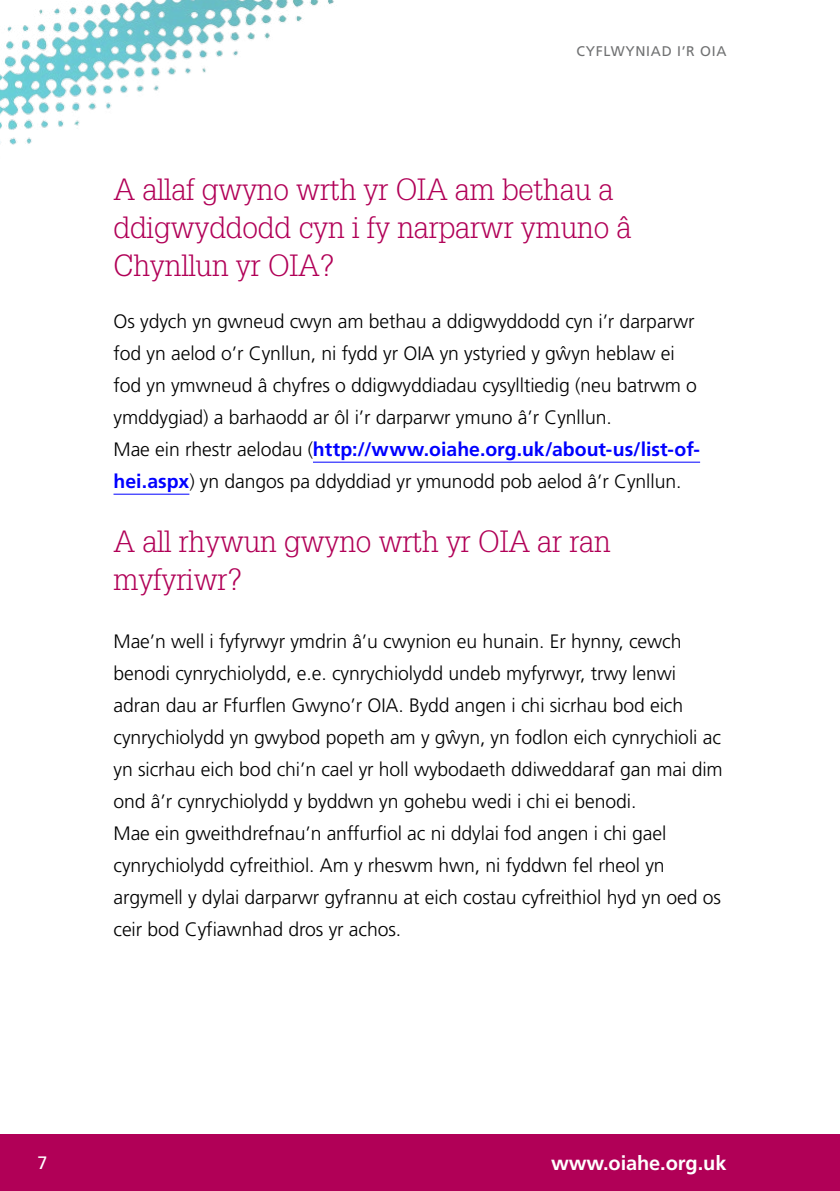
<style>
.page{position:relative;width:840px;height:1191px;background:#fff}
.page>*{position:absolute;margin:0;border:0;box-sizing:border-box;transform-origin:0 0}
.t1{font:300 30px/38px "Glypha";letter-spacing:-.005em;color:#b10057}
.t2{font:700 20px "Frutiger";letter-spacing:-.005em;color:#fff}
.t3{font:300 19.4px/32px "Frutiger";letter-spacing:-.005em;color:#000}
.t4{font:18px "Frutiger";color:#fff}
.t5{font:14px "Frutiger";letter-spacing:.05em;color:#707172}
.s1{font-weight:700;color:#00f}
</style>
<div class="page">
<img style="left:0;top:0;width:334px;height:145px">
<div style="left:0;top:1134px;width:839px;height:57px;background:#b10057"></div>
<hr style="left:313px;top:462px;width:386px;height:1px;background:#00f">
<hr style="left:113px;top:494px;width:76px;height:1px;background:#00f">
<p class="t5" style="left:576px;top:43px;width:151px">CYFLWYNIAD I’R OIA</p>
<h1 class="t1" style="left:113px;top:171px;width:519px">A allaf gwyno wrth yr OIA am bethau a ddigwyddodd cyn i fy narparwr ymuno â<br>Chynllun yr OIA?</h1>
<p class="t3" style="left:113px;top:306px;width:587px">Os ydych yn gwneud cwyn am bethau a ddigwyddodd cyn i’r darparwr fod yn aelod o’r Cynllun, ni fydd yr OIA yn ystyried y gwˆ yn heblaw ei fod yn ymwneud â chyfres o ddigwyddiadau cysylltiedig (neu batrwm o ymddygiad) a barhaodd ar ôl i’r darparwr ymuno â’r Cynllun.<br>Mae ein rhestr aelodau (<span class="s1">http://www.oiahe.org.uk/about-us/list-of&shy;hei.aspx</span>) yn dangos pa ddyddiad yr ymunodd pob aelod â’r Cynllun.</p>
<h1 class="t1" style="left:113px;top:523px;width:498px">A all rhywun gwyno wrth yr OIA ar ran myfyriwr?</h1>
<p class="t3" style="left:113px;top:626px;width:610px">Mae’n well i fyfyrwyr ymdrin â’u cwynion eu hunain. Er hynny, cewch benodi cynrychiolydd, e.e. cynrychiolydd undeb myfyrwyr, trwy lenwi adran dau ar Ffurflen Gwyno’r OIA. Bydd angen i chi sicrhau bod eich cynrychiolydd yn gwybod popeth am y gwˆ yn, yn fodlon eich cynrychioli ac yn sicrhau eich bod chi’n cael yr holl wybodaeth ddiweddaraf gan mai dim ond â’r cynrychiolydd y byddwn yn gohebu wedi i chi ei benodi.<br>Mae ein gweithdrefnau’n anffurfiol ac ni ddylai fod angen i chi gael cynrychiolydd cyfreithiol. Am y rheswm hwn, ni fyddwn fel rheol yn argymell y dylai darparwr gyfrannu at eich costau cyfreithiol hyd yn oed os ceir bod Cyfiawnhad dros yr achos.</p>
<p class="t4" style="left:38px;top:1152px;width:12px">7</p>
<p class="t2" style="left:550px;top:1151px;width:177px">www.oiahe.org.uk</p>
</div>
